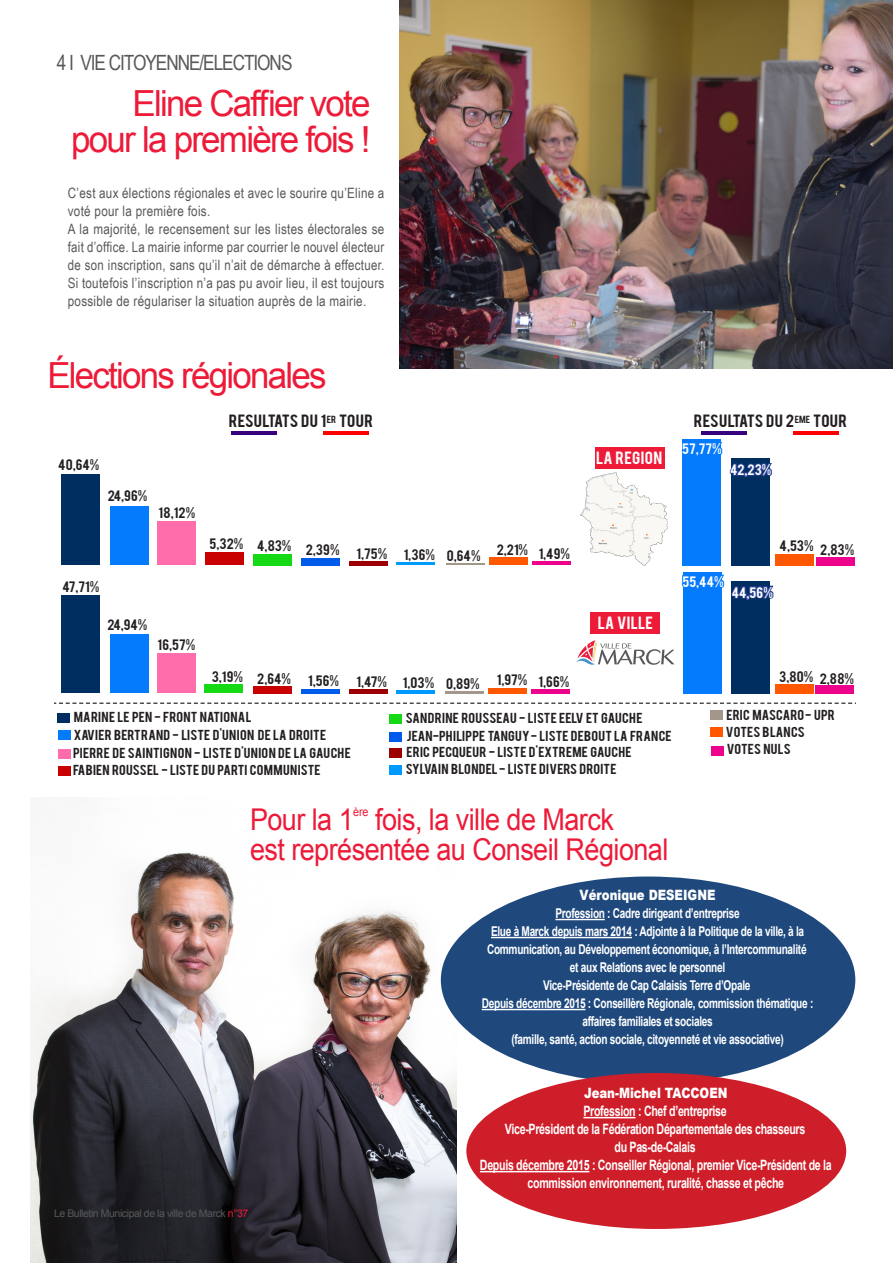
<style>
.page{position:relative;width:893px;height:1263px;background:#fff}
.page>*{position:absolute;margin:0;border:0;box-sizing:border-box;transform-origin:0 0}
.sous_titre_rouge{font:36px/36px "Arial";letter-spacing:-.05em;color:#ed1a38;text-align:right}
.LEGENDE_ROUGE{font:30px "Arial";letter-spacing:-.02em;color:#ed1a38;scale:.9 1}
.t1{font:21px "Arial Narrow";letter-spacing:-.05em;color:#57585a}
.t2{font:14.25px/18px "Arial Narrow";letter-spacing:.02em;color:#57585a}
.t3{font:700 14.25px/18px "Arial";letter-spacing:-.03em;color:#fff;text-align:center;scale:.75 1}
.t4{font:900 14.25px "Arial";color:#fff;scale:.82 1}
.t5{font:13.95px "Bebas";letter-spacing:.01em;color:#231f20;scale:1.14 1}
.t6{font:13.95px "Bebas";letter-spacing:.02em;color:#fff;scale:1.14 1}
.t7{font:700 13.5px "Arial";letter-spacing:-.03em;color:#fff;scale:.75 1}
.LEGENDE_ROUGE-2{font:12px "Arial";color:#ed1a38;scale:.9 1}
.t8{font:11.85px "Bebas";color:#231f20;scale:1.14 1}
.t9{font:11.85px "Bebas";color:#fff;scale:1.14 1}
.t10{font:11.4px/16.8px "Bebas";letter-spacing:.015em;color:#231f20;scale:1.14 1}
.t11{font:10.5px "Arial";letter-spacing:-.04em;color:#57585a}
.s1{color:#ed1a38}
</style>
<div class="page">
<img style="left:400px;top:0;width:493px;height:369px">
<div style="left:590px;top:612px;width:69px;height:22px;background:#ed1a38"></div>
<div style="left:595px;top:447px;width:69px;height:22px;background:#ed1a38"></div>
<div style="left:62px;top:474px;width:38px;height:90px;background:#002e60"></div>
<div style="left:205px;top:552px;width:38px;height:12px;background:#c80000"></div>
<div style="left:110px;top:506px;width:38px;height:58px;background:#047bfd"></div>
<div style="left:158px;top:521px;width:38px;height:43px;background:#ff6dab"></div>
<div style="left:253px;top:554px;width:39px;height:11px;background:#15d915"></div>
<hr style="left:397px;top:563px;width:38px;height:2px;background:#009aff">
<div style="left:302px;top:558px;width:38px;height:7px;background:#005bea"></div>
<hr style="left:349px;top:561px;width:38px;height:4px;background:#9d0000">
<hr style="left:446px;top:563px;width:38px;height:2px;background:#a3978b">
<div style="left:490px;top:557px;width:38px;height:8px;background:#ff5800"></div>
<hr style="left:532px;top:561px;width:38px;height:4px;background:#ed028c">
<div style="left:62px;top:595px;width:38px;height:98px;background:#002e60"></div>
<div style="left:205px;top:684px;width:38px;height:9px;background:#15d915"></div>
<div style="left:110px;top:634px;width:38px;height:59px;background:#047bfd"></div>
<div style="left:158px;top:653px;width:38px;height:40px;background:#ff6dab"></div>
<div style="left:253px;top:686px;width:38px;height:8px;background:#c80000"></div>
<hr style="left:396px;top:690px;width:38px;height:4px;background:#009aff">
<div style="left:301px;top:689px;width:38px;height:5px;background:#005bea"></div>
<hr style="left:349px;top:690px;width:38px;height:4px;background:#9d0000">
<hr style="left:445px;top:691px;width:38px;height:2px;background:#a3978b">
<div style="left:489px;top:688px;width:38px;height:6px;background:#ff5800"></div>
<div style="left:531px;top:689px;width:38px;height:5px;background:#ed028c"></div>
<img style="left:581px;top:473px;width:87px;height:92px">
<hr style="left:231px;top:431px;width:46px;height:3px;background:#36007f">
<hr style="left:323px;top:431px;width:46px;height:3px;background:#f00">
<hr style="left:701px;top:431px;width:46px;height:3px;background:#36007f">
<hr style="left:793px;top:431px;width:46px;height:3px;background:#f00">
<svg style="left:576px;top:640px;width:98px;height:25px"></svg>
<div style="left:683px;top:439px;width:38px;height:127px;background:#047bfd"></div>
<div style="left:731px;top:458px;width:38px;height:108px;background:#002e60"></div>
<div style="left:683px;top:572px;width:38px;height:122px;background:#047bfd"></div>
<div style="left:732px;top:581px;width:38px;height:113px;background:#002e60"></div>
<svg style="left:681px;top:440px;width:91px;height:38px"></svg>
<svg style="left:681px;top:572px;width:93px;height:29px"></svg>
<div style="left:776px;top:555px;width:38px;height:11px;background:#ff5800"></div>
<div style="left:816px;top:558px;width:38px;height:8px;background:#ed028c"></div>
<div style="left:775px;top:684px;width:39px;height:10px;background:#ff5800"></div>
<div style="left:816px;top:686px;width:38px;height:8px;background:#ed028c"></div>
<svg style="left:54px;top:702px;width:802px;height:2px"></svg>
<div style="left:57px;top:713px;width:13px;height:9px;background:#002e60"></div>
<div style="left:58px;top:730px;width:13px;height:10px;background:#047bfd"></div>
<div style="left:58px;top:749px;width:13px;height:10px;background:#ff6dab"></div>
<div style="left:58px;top:766px;width:13px;height:9px;background:#c80000"></div>
<div style="left:389px;top:714px;width:13px;height:9px;background:#15d915"></div>
<div style="left:389px;top:732px;width:13px;height:10px;background:#005bea"></div>
<div style="left:389px;top:748px;width:13px;height:10px;background:#9d0000"></div>
<div style="left:389px;top:765px;width:13px;height:9px;background:#009aff"></div>
<div style="left:710px;top:711px;width:13px;height:9px;background:#a3978b"></div>
<div style="left:710px;top:727px;width:13px;height:10px;background:#ff5800"></div>
<div style="left:711px;top:746px;width:13px;height:9px;background:#ed028c"></div>
<img style="left:31px;top:797px;width:425px;height:466px">
<div style="left:441px;top:876px;width:414px;height:207px;background:#1f497d;border-radius:50%"></div>
<hr style="left:555px;top:919px;width:50px;height:1px;background:#fff">
<hr style="left:491px;top:937px;width:141px;height:1px;background:#fff">
<hr style="left:482px;top:1009px;width:103px;height:1px;background:#fff">
<div style="left:466px;top:1073px;width:380px;height:156px;background:#ce1e29;border-radius:50%"></div>
<hr style="left:583px;top:1117px;width:52px;height:1px;background:#fff">
<hr style="left:480px;top:1171px;width:109px;height:1px;background:#fff">
<p class="t1" style="left:57px;top:47px;width:237px">4 I VIE CITOYENNE/ELECTIONS</p>
<p class="sous_titre_rouge" style="left:71px;top:86px;width:301px">Eline Caffier vote pour la première fois !</p>
<p class="t2" style="left:68px;top:183px;width:318px">C’est aux élections régionales et avec le sourire qu’Eline a voté pour la première fois.</p>
<p class="t2" style="left:68px;top:219px;width:318px;text-align:justify">A la majorité, le recensement sur les listes électorales se fait d’office. La mairie informe par courrier le nouvel électeur de son inscription, sans qu’il n’ait de démarche à effectuer.<br>Si toutefois l’inscription n’a pas pu avoir lieu, il est toujours possible de régulariser la situation auprès de la mairie.</p>
<p class="sous_titre_rouge" style="left:47px;top:357px;width:281px">Élections régionales</p>
<p class="t8" style="left:58px;top:456px;width:38px">40,64%</p>
<p class="t8" style="left:108px;top:487px;width:36px">24,96%</p>
<p class="t8" style="left:159px;top:504px;width:34px">18,12%</p>
<p class="t8" style="left:62px;top:578px;width:34px">47,71%</p>
<p class="t8" style="left:107px;top:616px;width:37px">24,94%</p>
<p class="t8" style="left:157px;top:636px;width:35px">16,57%</p>
<p class="t5" style="left:229px;top:411px;width:128px">RESULTATS DU 1<sup>ER</sup> TOUR</p>
<p class="t5" style="left:694px;top:411px;width:136px">RESULTATS DU 2<sup>EME</sup> TOUR</p>
<p class="t6" style="left:596px;top:448px;width:59px">LA REGION</p>
<p class="t9" style="left:682px;top:440px;width:36px">57,77%</p>
<p class="t9" style="left:730px;top:461px;width:38px">42,23%</p>
<p class="t8" style="left:210px;top:537px;width:115px">5,32% 4,83% 2,39%</p>
<p class="t8" style="left:357px;top:545px;width:28px">1,75%</p>
<p class="t8" style="left:404px;top:546px;width:69px">1,36% 0,64%</p>
<p class="t8" style="left:497px;top:543px;width:66px">2,21% 1,49%</p>
<p class="t8" style="left:212px;top:669px;width:71px">3,19% 2,64%</p>
<p class="t8" style="left:308px;top:672px;width:29px">1,56%</p>
<p class="t8" style="left:357px;top:673px;width:28px">1,47%</p>
<p class="t8" style="left:403px;top:675px;width:69px">1,03% 0,89%</p>
<p class="t8" style="left:497px;top:672px;width:65px">1,97% 1,66%</p>
<p class="t6" style="left:598px;top:613px;width:50px">LA VILLE</p>
<p class="t9" style="left:682px;top:573px;width:38px">55,44%</p>
<p class="t8" style="left:780px;top:539px;width:67px">4,53% 2,83%</p>
<p class="t9" style="left:732px;top:584px;width:38px">44,56%</p>
<p class="t8" style="left:779px;top:669px;width:67px">3,80% 2,88%</p>
<p class="t10" style="left:73px;top:707px;width:245px;line-height:18.3px">MARINE LE PEN - FRONT NATIONAL<br>XAVIER BERTRAND - LISTE D'UNION DE LA DROITE<br>PIERRE DE SAINTIGNON - LISTE D'UNION DE LA GAUCHE</p>
<p class="t10" style="left:73px;top:761px;width:219px">FABIEN ROUSSEL - LISTE DU PARTI COMMUNISTE</p>
<p class="t10" style="left:406px;top:709px;width:235px">SANDRINE ROUSSEAU - LISTE EELV ET GAUCHE JEAN-PHILIPPE TANGUY - LISTE DEBOUT LA FRANCE ERIC PECQUEUR - LISTE D'EXTREME GAUCHE SYLVAIN BLONDEL - LISTE DIVERS DROITE</p>
<p class="t10" style="left:726px;top:706px;width:97px">ERIC MASCARO - UPR<br>VOTES BLANCS<br>VOTES NULS</p>
<p class="LEGENDE_ROUGE" style="left:250px;top:799px;width:117px">Pour la 1</p>
<p class="LEGENDE_ROUGE-2" style="left:353px;top:804px;width:18px">ère</p>
<p class="LEGENDE_ROUGE" style="left:375px;top:799px;width:267px">fois, la ville de Marck</p>
<p class="LEGENDE_ROUGE" style="left:250px;top:829px;width:466px">est représentée au Conseil Régional</p>
<p class="t4" style="left:580px;top:885px;width:167px">Véronique DESEIGNE</p>
<p class="t7" style="left:555px;top:904px;width:247px">Profession : Cadre dirigeant d’entreprise</p>
<p class="t7" style="left:491px;top:922px;width:419px">Elue à Marck depuis mars 2014 : Adjointe à la Politique de la ville, à la</p>
<p class="t7" style="left:487px;top:940px;width:428px">Communication, au Développement économique, à l’Intercommunalité</p>
<p class="t7" style="left:570px;top:958px;width:209px">et aux Relations avec le personnel</p>
<p class="t7" style="left:543px;top:976px;width:278px">Vice-Présidente de Cap Calaisis Terre d’Opale</p>
<p class="t7" style="left:482px;top:994px;width:444px">Depuis décembre 2015 : Conseillère Régionale, commission thématique :</p>
<p class="t7" style="left:582px;top:1012px;width:175px">affaires familiales et sociales</p>
<p class="t7" style="left:511px;top:1030px;width:365px">(famille, santé, action sociale, citoyenneté et vie associative)</p>
<p class="t11" style="left:54px;top:1206px;width:196px">Le Bulletin Municipal de la ville de Marck <span class="s1">n°37</span></p>
<p class="t4" style="left:584px;top:1083px;width:176px">Jean-Michel TACCOEN</p>
<p class="t3" style="left:583px;top:1102px;width:193px">Profession : Chef d’entreprise</p>
<p class="t3" style="left:505px;top:1120px;width:402px">Vice-Président de la Fédération Départementale des chasseurs</p>
<p class="t3" style="left:614px;top:1138px;width:110px">du Pas-de-Calais</p>
<p class="t3" style="left:480px;top:1156px;width:471px">Depuis décembre 2015 : Conseiller Régional, premier Vice-Président de la commission environnement, ruralité, chasse et pêche</p>
</div>
